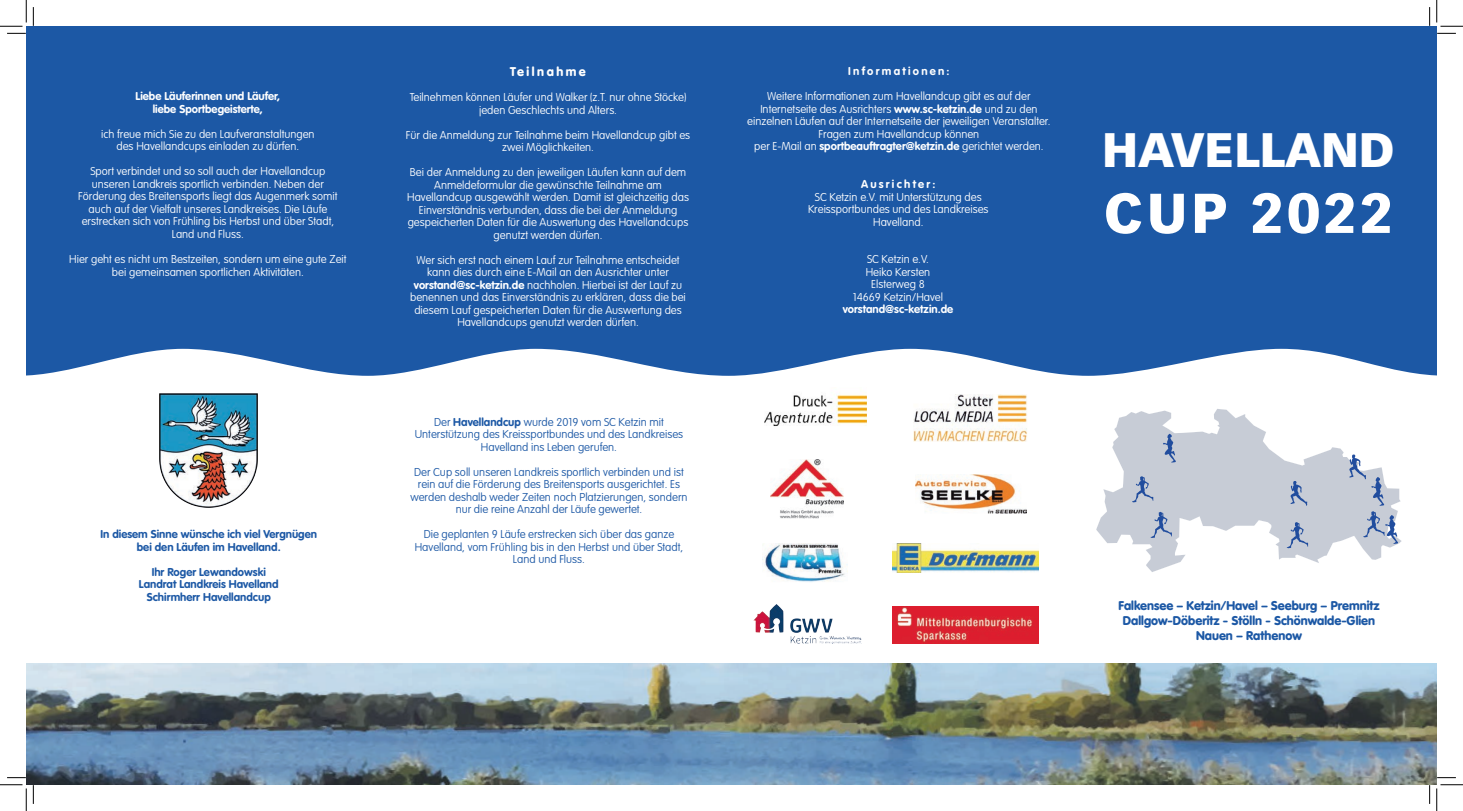
<style>
.page{position:relative;width:1463px;height:811px;background:#fff}
.page>*{position:absolute;margin:0;border:0;box-sizing:border-box;transform-origin:0 0}
.t1{font:900 55px "Vectora LT";letter-spacing:.07em;color:#fff}
.t2{font:900 47.5px "Vectora LT";letter-spacing:-.005em;color:#fff}
.t3{font:900 12.5px "VAG Rounded LT";color:#1c58a5}
.t4{font:900 12.5px "VAG Rounded LT";letter-spacing:.2em;color:#fff}
.t5{font:100 11.25px/12.5px "VAG Rounded LT";color:#fff;text-align:center}
.t6{font:100 11.25px/12.5px "VAG Rounded LT";color:#1c58a5;text-align:center}
.t7{font:700 11.25px "VAG Rounded LT";color:#1c58a5}
.t8{font:700 11.25px "VAG Rounded LT";color:#fff}
.t9{font:700 11.25px "VAG Rounded LT";letter-spacing:.2em;color:#fff}
.s1{font-weight:700}
</style>
<div class="page">
<svg style="left:26px;top:198px;width:1410px;height:178px;background:#2d65ac"></svg>
<div style="left:26px;top:26px;width:1410px;height:172px;background:#1c58a5"></div>
<img style="left:160px;top:393px;width:97px;height:114px">
<svg style="left:1096px;top:409px;width:306px;height:163px;fill:#c7ccd6"></svg>
<svg style="left:1290px;top:481px;width:17px;height:25px"></svg>
<svg style="left:1150px;top:512px;width:22px;height:26px"></svg>
<svg style="left:1287px;top:522px;width:21px;height:26px"></svg>
<svg style="left:1163px;top:434px;width:13px;height:28px"></svg>
<img style="left:26px;top:664px;width:1410px;height:121px">
<img style="left:915px;top:475px;width:112px;height:39px">
<img style="left:913px;top:395px;width:114px;height:46px">
<img style="left:893px;top:543px;width:146px;height:29px">
<img style="left:893px;top:606px;width:146px;height:37px">
<img style="left:770px;top:460px;width:73px;height:59px">
<img style="left:762px;top:544px;width:86px;height:38px">
<img style="left:753px;top:604px;width:108px;height:39px">
<img style="left:764px;top:392px;width:102px;height:34px">
<svg style="left:1132px;top:476px;width:21px;height:26px"></svg>
<svg style="left:1349px;top:454px;width:49px;height:90px"></svg>
<svg style="left:7px;top:33px;width:19px;height:1px"></svg>
<svg style="left:1437px;top:33px;width:19px;height:1px"></svg>
<svg style="left:7px;top:777px;width:19px;height:1px"></svg>
<svg style="left:1437px;top:777px;width:19px;height:1px"></svg>
<svg style="left:33px;top:7px;width:1px;height:19px"></svg>
<svg style="left:33px;top:785px;width:1px;height:19px"></svg>
<svg style="left:1429px;top:7px;width:1px;height:19px"></svg>
<svg style="left:1429px;top:785px;width:1px;height:19px"></svg>
<svg style="left:0;top:0;width:27px;height:27px"></svg>
<svg style="left:0;top:784px;width:27px;height:27px"></svg>
<svg style="left:1436px;top:0;width:27px;height:27px"></svg>
<svg style="left:1436px;top:784px;width:27px;height:27px"></svg>
<p class="t8" style="left:136px;top:90px;width:146px">Liebe Läuferinnen und Läufer,</p>
<p class="t8" style="left:153px;top:102px;width:112px">liebe Sportbegeisterte,</p>
<p class="t5" style="left:101px;top:128px;width:215px">ich freue mich Sie zu den Laufveranstaltungen</p>
<p class="t5" style="left:117px;top:140px;width:184px">des Havellandcups einladen zu dürfen.</p>
<p class="t5" style="left:90px;top:165px;width:236px">Sport verbindet und so soll auch der Havellandcup</p>
<p class="t5" style="left:92px;top:178px;width:233px">unseren Landkreis sportlich verbinden. Neben der</p>
<p class="t5" style="left:78px;top:190px;width:261px">Förderung des Breitensports liegt das Augenmerk somit</p>
<p class="t5" style="left:88px;top:203px;width:240px">auch auf der Vielfalt unseres Landkreises. Die Läufe</p>
<p class="t5" style="left:82px;top:215px;width:254px">erstrecken sich von Frühling bis Herbst und über Stadt,</p>
<p class="t5" style="left:172px;top:228px;width:74px">Land und Fluss.</p>
<p class="t5" style="left:69px;top:253px;width:279px">Hier geht es nicht um Bestzeiten, sondern um eine gute Zeit</p>
<p class="t5" style="left:112px;top:266px;width:193px">bei gemeinsamen sportlichen Aktivitäten.</p>
<p class="t7" style="left:100px;top:528px;width:218px">In diesem Sinne wünsche ich viel Vergnügen</p>
<p class="t7" style="left:137px;top:540px;width:145px">bei den Läufen im Havelland.</p>
<p class="t7" style="left:152px;top:565px;width:116px">Ihr Roger Lewandowski</p>
<p class="t7" style="left:139px;top:578px;width:141px">Landrat Landkreis Havelland</p>
<p class="t7" style="left:147px;top:590px;width:126px">Schirmherr Havellandcup</p>
<p class="t4" style="left:510px;top:64px;width:77px">Teilnahme</p>
<p class="t5" style="left:410px;top:91px;width:278px">Teilnehmen können Läufer und Walker (z.T. nur ohne Stöcke) jeden Geschlechts und Alters.</p>
<p class="t5" style="left:406px;top:129px;width:286px">Für die Anmeldung zur Teilnahme beim Havellandcup gibt es zwei Möglichkeiten.</p>
<p class="t5" style="left:410px;top:166px;width:278px">Bei der Anmeldung zu den jeweiligen Läufen kann auf dem</p>
<p class="t5" style="left:434px;top:179px;width:229px">Anmeldeformular die gewünschte Teilnahme am</p>
<p class="t5" style="left:407px;top:191px;width:283px">Havellandcup ausgewählt werden. Damit ist gleichzeitig das</p>
<p class="t5" style="left:408px;top:204px;width:282px">Einverständnis verbunden, dass die bei der Anmeldung gespeicherten Daten für die Auswertung des Havellandcups genutzt werden dürfen.</p>
<p class="t5" style="left:417px;top:254px;width:264px">Wer sich erst nach einem Lauf zur Teilnahme entscheidet kann dies durch eine E-Mail an den Ausrichter unter</p>
<p class="t5" style="left:414px;top:279px;width:270px"><span class="s1">vorstand@sc-ketzin.de</span> nachholen. Hierbei ist der Lauf zu</p>
<p class="t5" style="left:410px;top:291px;width:277px">benennen und das Einverständnis zu erklären, dass die bei</p>
<p class="t5" style="left:414px;top:304px;width:269px">diesem Lauf gespeicherten Daten für die Auswertung des</p>
<p class="t5" style="left:457px;top:316px;width:183px">Havellandcups genutzt werden dürfen.</p>
<p class="t6" style="left:434px;top:416px;width:231px">Der <span class="s1">Havellandcup</span> wurde 2019 vom SC Ketzin mit</p>
<p class="t6" style="left:415px;top:428px;width:270px">Unterstützung des Kreissportbundes und des Landkreises<br>Havelland ins Leben gerufen.</p>
<p class="t6" style="left:410px;top:466px;width:279px">Der Cup soll unseren Landkreis sportlich verbinden und ist rein auf die Förderung des Breitensports ausgerichtet. Es werden deshalb weder Zeiten noch Platzierungen, sondern nur die reine Anzahl der Läufe gewertet.</p>
<p class="t6" style="left:424px;top:528px;width:252px">Die geplanten 9 Läufe erstrecken sich über das ganze</p>
<p class="t6" style="left:415px;top:541px;width:270px">Havelland, vom Frühling bis in den Herbst und über Stadt,<br>Land und Fluss.</p>
<p class="t9" style="left:848px;top:65px;width:103px">Informationen:</p>
<p class="t5" style="left:767px;top:90px;width:265px">Weitere Informationen zum Havellandcup gibt es auf der</p>
<p class="t5" style="left:760px;top:103px;width:279px">Internetseite des Ausrichters <span class="s1">www.sc-ketzin.de</span> und zu den</p>
<p class="t5" style="left:747px;top:115px;width:305px">einzelnen Läufen auf der Internetseite der jeweiligen Veranstalter.</p>
<p class="t5" style="left:818px;top:128px;width:162px">Fragen zum Havellandcup können</p>
<p class="t5" style="left:754px;top:140px;width:291px">per E-Mail an <span class="s1">sportbeauftragter@ketzin.de</span> gerichtet werden.</p>
<p class="t2" style="left:1102px;top:120px;width:294px">HAVELLAND</p>
<p class="t1" style="left:1104px;top:179px;width:290px">CUP 2022</p>
<p class="t9" style="left:861px;top:178px;width:76px">Ausrichter:</p>
<p class="t5" style="left:808px;top:191px;width:182px">SC Ketzin e.V. mit Unterstützung des<br>Kreissportbundes und des Landkreises<br>Havelland.</p>
<p class="t5" style="left:867px;top:254px;width:63px">SC Ketzin e.V.</p>
<p class="t5" style="left:866px;top:266px;width:66px">Heiko Kersten</p>
<p class="t5" style="left:871px;top:279px;width:55px">Elsterweg 8</p>
<p class="t5" style="left:853px;top:291px;width:92px">14669 Ketzin/Havel</p>
<p class="t8" style="left:843px;top:303px;width:112px">vorstand@sc-ketzin.de</p>
<p class="t3" style="left:1118px;top:598px;width:262px">Falkensee – Ketzin/Havel – Seeburg – Premnitz</p>
<p class="t3" style="left:1123px;top:613px;width:254px">Dallgow-Döberitz - Stölln - Schönwalde-Glien</p>
<p class="t3" style="left:1196px;top:628px;width:107px">Nauen – Rathenow</p>
</div>
